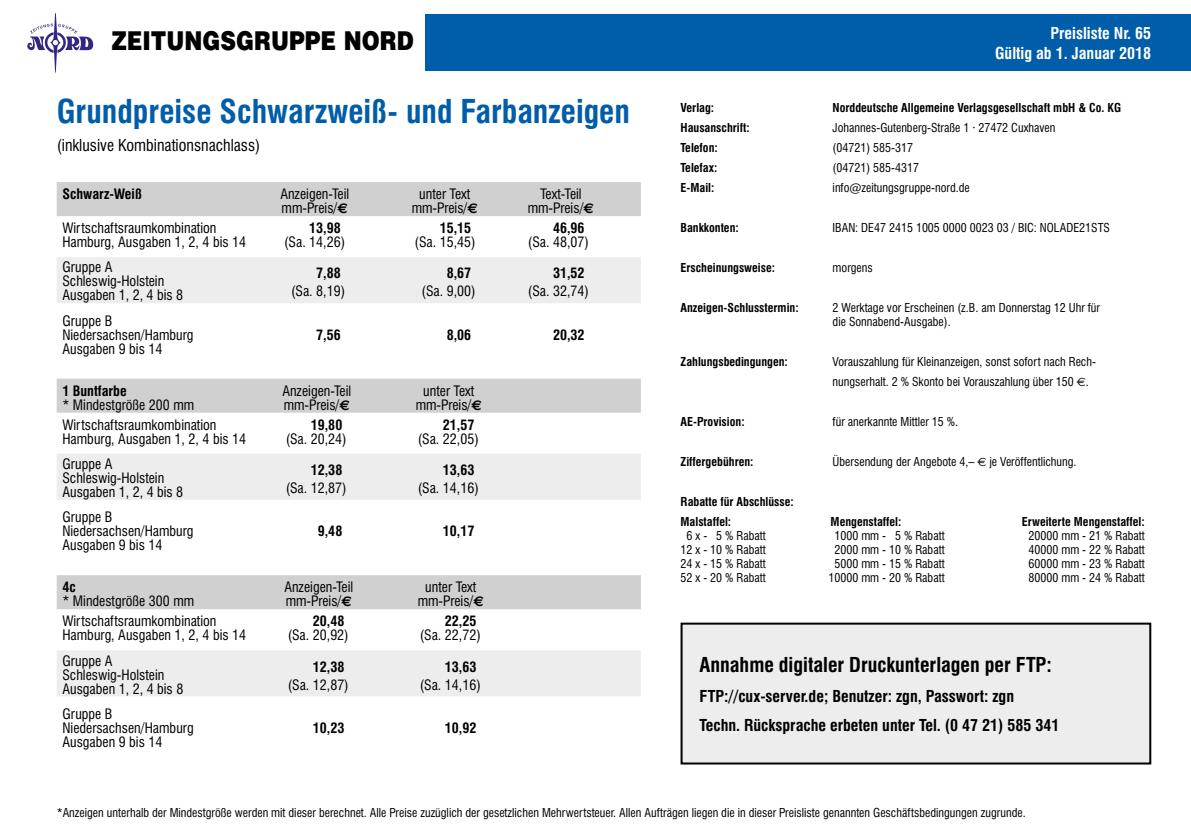
<style>
.page{position:relative;width:1191px;height:840px;background:#fff}
.page>*{position:absolute;margin:0;border:0;box-sizing:border-box;transform-origin:0 0}
.t1{font:700 condensed 32px "Swiss 721 BT";color:#005da9}
.t2{font:26px "Helvetica Black OV WMFKBC";color:#000;scale:.83 1}
.t3{font:700 condensed 20px "Swiss 721 BT";color:#000}
.t4{font:700 condensed 16px/29.6px "Swiss 721 BT";color:#000}
.t5{font:700 condensed 16px/20px "Swiss 721 BT";color:#fff;text-align:right}
.t6{font:condensed 16px "Swiss 721 BT";color:#000}
.t7{font:condensed 14px/14px "Swiss 721 BT";color:#000}
.t8{font:700 condensed 14px "Swiss 721 BT";color:#000}
.t9{font:condensed 12px/14px "Swiss 721 BT";color:#000}
.t10{font:700 condensed 12px/20px "Swiss 721 BT";color:#000}
.s1{font-family:"Euro Sans";font-weight:700;font-stretch:normal}
.s2{font-family:"Euro Sans";font-stretch:normal}
</style>
<div class="page">
<svg style="left:27px;top:14px;width:66px;height:60px"></svg>
<div style="left:425px;top:14px;width:766px;height:57px;background:#005da9"></div>
<div style="left:681px;top:623px;width:469px;height:140px;background:#ededed"></div>
<div style="left:680px;top:622px;width:471px;height:142px;border:2px solid #000"></div>
<div style="left:57px;top:182px;width:584px;height:34px;background:#d0d0d0"></div>
<div style="left:57px;top:257px;width:584px;height:46px;background:#ededed"></div>
<div style="left:57px;top:378px;width:584px;height:34px;background:#d0d0d0"></div>
<div style="left:57px;top:453px;width:584px;height:46px;background:#ededed"></div>
<div style="left:57px;top:575px;width:584px;height:34px;background:#d0d0d0"></div>
<div style="left:57px;top:650px;width:584px;height:46px;background:#ededed"></div>
<h2 class="t2" style="left:111px;top:24px;width:365px">ZEITUNGSGRUPPE NORD</h2>
<h3 class="t5" style="left:995px;top:23px;width:158px">Preisliste Nr. 65<br>Gültig ab 1. Januar 2018</h3>
<h1 class="t1" style="left:57px;top:92px;width:575px">Grundpreise Schwarzweiß- und Farbanzeigen</h1>
<h3 class="t6" style="left:57px;top:136px;width:205px">(inklusive Kombinationsnachlass)</h3>
<p class="t8" style="left:62px;top:186px;width:81px">Schwarz-Weiß</p>
<p class="t7" style="left:280px;top:187px;width:70px">Anzeigen-Teil</p>
<p class="t7" style="left:419px;top:187px;width:53px">unter Text</p>
<p class="t7" style="left:540px;top:187px;width:43px">Text-Teil</p>
<p class="t7" style="left:282px;top:201px;width:68px">mm-Preis/<span class="s1">€</span></p>
<p class="t7" style="left:412px;top:201px;width:68px">mm-Preis/<span class="s1">€</span></p>
<p class="t7" style="left:528px;top:201px;width:68px">mm-Preis/<span class="s1">€</span></p>
<p class="t7" style="left:62px;top:221px;width:156px">Wirtschaftsraumkombination</p>
<p class="t8" style="left:309px;top:219px;width:33px">13,98</p>
<p class="t8" style="left:440px;top:219px;width:33px">15,15</p>
<p class="t8" style="left:553px;top:219px;width:33px">46,96</p>
<p class="t7" style="left:62px;top:235px;width:185px">Hamburg, Ausgaben 1, 2, 4 bis 14</p>
<p class="t7" style="left:284px;top:235px;width:63px">(Sa. 14,26)</p>
<p class="t7" style="left:414px;top:235px;width:63px">(Sa. 15,45)</p>
<p class="t7" style="left:528px;top:235px;width:63px">(Sa. 48,07)</p>
<p class="t7" style="left:62px;top:260px;width:103px">Gruppe A<br>Schleswig-Holstein</p>
<p class="t8" style="left:316px;top:265px;width:26px">7,88</p>
<p class="t8" style="left:447px;top:265px;width:26px">8,67</p>
<p class="t8" style="left:553px;top:265px;width:33px">31,52</p>
<p class="t7" style="left:62px;top:288px;width:122px">Ausgaben 1, 2, 4 bis 8</p>
<p class="t7" style="left:291px;top:284px;width:56px">(Sa. 8,19)</p>
<p class="t7" style="left:421px;top:284px;width:56px">(Sa. 9,00)</p>
<p class="t7" style="left:528px;top:284px;width:63px">(Sa. 32,74)</p>
<p class="t7" style="left:62px;top:313px;width:133px">Gruppe B<br>Niedersachsen/Hamburg</p>
<p class="t8" style="left:316px;top:326px;width:26px">7,56</p>
<p class="t8" style="left:447px;top:326px;width:26px">8,06</p>
<p class="t8" style="left:553px;top:326px;width:33px">20,32</p>
<p class="t7" style="left:62px;top:341px;width:101px">Ausgaben 9 bis 14</p>
<p class="t8" style="left:62px;top:382px;width:66px">1 Buntfarbe</p>
<p class="t7" style="left:282px;top:383px;width:70px">Anzeigen-Teil</p>
<p class="t7" style="left:423px;top:383px;width:53px">unter Text</p>
<p class="t7" style="left:62px;top:397px;width:133px">* Mindestgröße 200 mm</p>
<p class="t7" style="left:284px;top:397px;width:68px">mm-Preis/<span class="s1">€</span></p>
<p class="t7" style="left:416px;top:397px;width:68px">mm-Preis/<span class="s1">€</span></p>
<p class="t7" style="left:62px;top:417px;width:156px">Wirtschaftsraumkombination</p>
<p class="t8" style="left:311px;top:416px;width:33px">19,80</p>
<p class="t8" style="left:443px;top:416px;width:33px">21,57</p>
<p class="t7" style="left:62px;top:431px;width:185px">Hamburg, Ausgaben 1, 2, 4 bis 14</p>
<p class="t7" style="left:286px;top:431px;width:63px">(Sa. 20,24)</p>
<p class="t7" style="left:418px;top:431px;width:63px">(Sa. 22,05)</p>
<p class="t7" style="left:62px;top:456px;width:103px">Gruppe A<br>Schleswig-Holstein</p>
<p class="t8" style="left:311px;top:461px;width:33px">12,38</p>
<p class="t8" style="left:443px;top:461px;width:33px">13,63</p>
<p class="t7" style="left:62px;top:484px;width:122px">Ausgaben 1, 2, 4 bis 8</p>
<p class="t7" style="left:286px;top:480px;width:63px">(Sa. 12,87)</p>
<p class="t7" style="left:418px;top:480px;width:63px">(Sa. 14,16)</p>
<p class="t7" style="left:62px;top:510px;width:133px">Gruppe B<br>Niedersachsen/Hamburg</p>
<p class="t8" style="left:318px;top:522px;width:26px">9,48</p>
<p class="t8" style="left:443px;top:522px;width:33px">10,17</p>
<p class="t7" style="left:62px;top:538px;width:101px">Ausgaben 9 bis 14</p>
<p class="t8" style="left:62px;top:578px;width:15px">4c</p>
<p class="t7" style="left:284px;top:580px;width:70px">Anzeigen-Teil</p>
<p class="t7" style="left:425px;top:580px;width:53px">unter Text</p>
<p class="t7" style="left:62px;top:594px;width:133px">* Mindestgröße 300 mm</p>
<p class="t7" style="left:286px;top:594px;width:68px">mm-Preis/<span class="s1">€</span></p>
<p class="t7" style="left:418px;top:594px;width:68px">mm-Preis/<span class="s1">€</span></p>
<p class="t7" style="left:62px;top:613px;width:156px">Wirtschaftsraumkombination</p>
<p class="t8" style="left:313px;top:612px;width:33px">20,48</p>
<p class="t8" style="left:445px;top:612px;width:33px">22,25</p>
<p class="t7" style="left:62px;top:627px;width:185px">Hamburg, Ausgaben 1, 2, 4 bis 14</p>
<p class="t7" style="left:288px;top:627px;width:63px">(Sa. 20,92)</p>
<p class="t7" style="left:420px;top:627px;width:63px">(Sa. 22,72)</p>
<p class="t7" style="left:62px;top:653px;width:103px">Gruppe A<br>Schleswig-Holstein</p>
<p class="t8" style="left:313px;top:657px;width:33px">12,38</p>
<p class="t8" style="left:445px;top:657px;width:33px">13,63</p>
<p class="t7" style="left:62px;top:681px;width:122px">Ausgaben 1, 2, 4 bis 8</p>
<p class="t7" style="left:288px;top:677px;width:63px">(Sa. 12,87)</p>
<p class="t7" style="left:420px;top:677px;width:63px">(Sa. 14,16)</p>
<p class="t7" style="left:62px;top:706px;width:133px">Gruppe B<br>Niedersachsen/Hamburg</p>
<p class="t8" style="left:313px;top:719px;width:33px">10,23</p>
<p class="t8" style="left:445px;top:719px;width:33px">10,92</p>
<p class="t7" style="left:62px;top:734px;width:101px">Ausgaben 9 bis 14</p>
<p class="t10" style="left:680px;top:97px;width:35px">Verlag:</p>
<p class="t10" style="left:832px;top:97px;width:290px">Norddeutsche Allgemeine Verlagsgesellschaft mbH &amp; Co. KG</p>
<p class="t10" style="left:680px;top:117px;width:71px">Hausanschrift:</p>
<p class="t9" style="left:832px;top:120px;width:224px">Johannes-Gutenberg-Straße 1 · 27472 Cuxhaven</p>
<p class="t10" style="left:680px;top:137px;width:39px">Telefon:</p>
<p class="t9" style="left:832px;top:140px;width:82px">(04721) 585-317</p>
<p class="t10" style="left:680px;top:157px;width:38px">Telefax:</p>
<p class="t9" style="left:832px;top:160px;width:88px">(04721) 585-4317</p>
<p class="t10" style="left:680px;top:177px;width:35px">E-Mail:</p>
<p class="t9" style="left:832px;top:180px;width:139px">info@zeitungsgruppe-nord.de</p>
<p class="t10" style="left:680px;top:217px;width:60px">Bankkonten:</p>
<p class="t9" style="left:832px;top:220px;width:279px">IBAN: DE47 2415 1005 0000 0023 03 / BIC: NOLADE21STS</p>
<p class="t10" style="left:680px;top:257px;width:96px">Erscheinungsweise:</p>
<p class="t9" style="left:832px;top:260px;width:42px">morgens</p>
<p class="t10" style="left:680px;top:297px;width:120px">Anzeigen-Schlusstermin:</p>
<p class="t9" style="left:832px;top:300px;width:269px">2 Werktage vor Erscheinen (z.B. am Donnerstag 12 Uhr für die Sonnabend-Ausgabe).</p>
<p class="t10" style="left:680px;top:351px;width:109px">Zahlungsbedingungen:</p>
<p class="t9" style="left:832px;top:351px;width:265px;line-height:20px">Vorauszahlung für Kleinanzeigen, sonst sofort nach Rech&shy;nungserhalt. 2 % Skonto bei Vorauszahlung über 150 <span class="s2">€</span>.</p>
<p class="t10" style="left:680px;top:411px;width:66px">AE-Provision:</p>
<p class="t9" style="left:832px;top:414px;width:127px">für anerkannte Mittler 15 %.</p>
<p class="t10" style="left:680px;top:451px;width:74px">Ziffergebühren:</p>
<p class="t9" style="left:832px;top:454px;width:245px">Übersendung der Angebote 4,– <span class="s2">€</span> je Veröffentlichung.</p>
<p class="t10" style="left:680px;top:491px;width:115px">Rabatte für Abschlüsse:<br>Malstaffel:</p>
<p class="t10" style="left:830px;top:511px;width:72px">Mengenstaffel:</p>
<p class="t10" style="left:1022px;top:511px;width:124px">Erweiterte Mengenstaffel:</p>
<p class="t9" style="left:686px;top:528px;width:81px">6 x - 5 % Rabatt</p>
<p class="t9" style="left:834px;top:528px;width:112px">1000 mm - 5 % Rabatt</p>
<p class="t9" style="left:1028px;top:528px;width:118px">20000 mm - 21 % Rabatt</p>
<p class="t9" style="left:680px;top:542px;width:87px">12 x - 10 % Rabatt</p>
<p class="t9" style="left:834px;top:542px;width:112px">2000 mm - 10 % Rabatt</p>
<p class="t9" style="left:1028px;top:542px;width:118px">40000 mm - 22 % Rabatt</p>
<p class="t9" style="left:680px;top:556px;width:87px">24 x - 15 % Rabatt</p>
<p class="t9" style="left:834px;top:556px;width:112px">5000 mm - 15 % Rabatt</p>
<p class="t9" style="left:1028px;top:556px;width:118px">60000 mm - 23 % Rabatt</p>
<p class="t9" style="left:680px;top:570px;width:87px">52 x - 20 % Rabatt</p>
<p class="t9" style="left:828px;top:570px;width:118px">10000 mm - 20 % Rabatt</p>
<p class="t9" style="left:1028px;top:570px;width:118px">80000 mm - 24 % Rabatt</p>
<h3 class="t3" style="left:699px;top:652px;width:354px">Annahme digitaler Druckunterlagen per FTP:</h3>
<h3 class="t4" style="left:699px;top:680px;width:361px">FTP://cux-server.de; Benutzer: zgn, Passwort: zgn<br>Techn. Rücksprache erbeten unter Tel. (0 47 21) 585 341</h3>
<p class="t9" style="left:57px;top:804px;width:970px">*Anzeigen unterhalb der Mindestgröße werden mit dieser berechnet. Alle Preise zuzüglich der gesetzlichen Mehrwertsteuer. Allen Aufträgen liegen die in dieser Preisliste genannten Geschäftsbedingungen zugrunde.</p>
</div>
